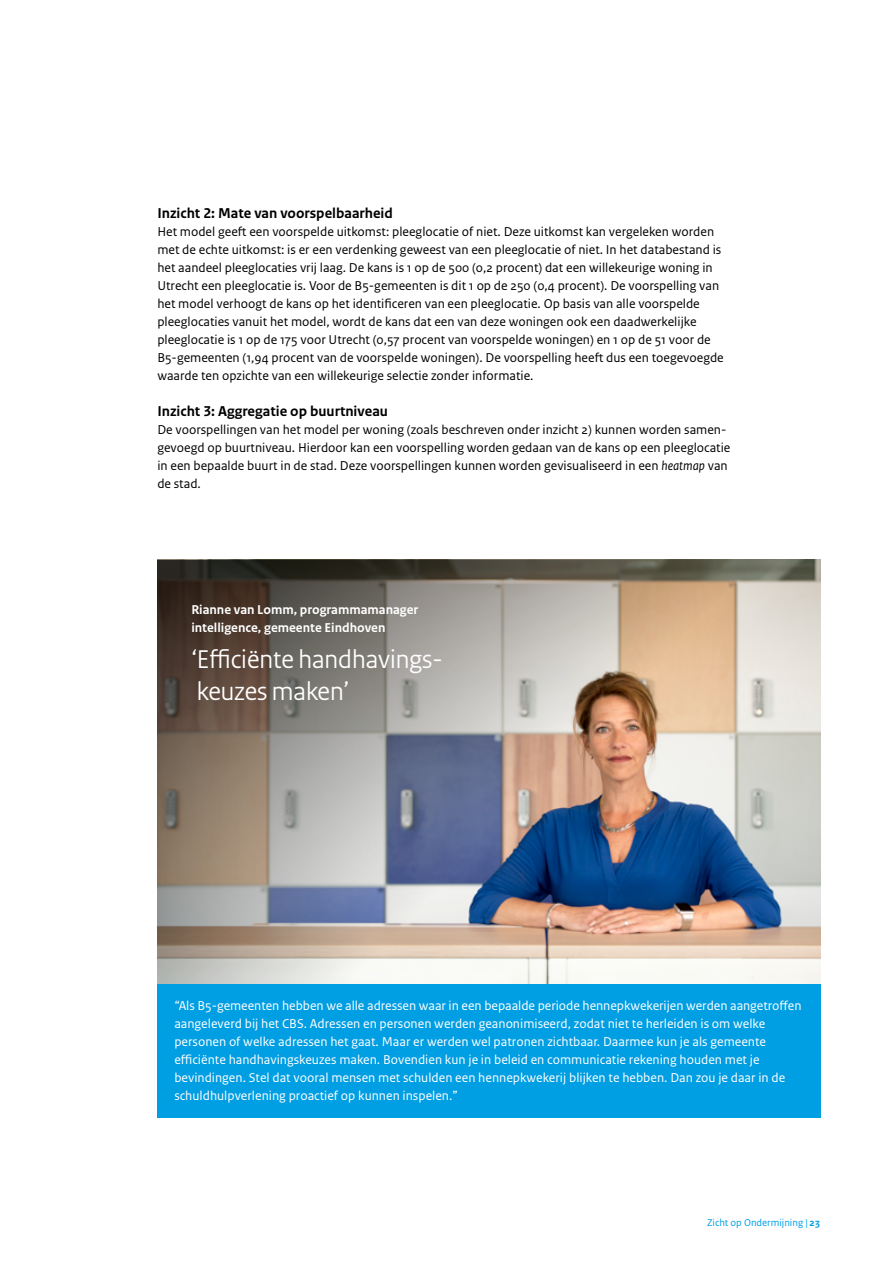
<style>
.page{position:relative;width:893px;height:1263px;background:#fff}
.page>*{position:absolute;margin:0;border:0;box-sizing:border-box;transform-origin:0 0}
._08_RO_Quote{font:27px/32.4px "Rijksoverheid Sans Heading";color:#fff}
._05_RO_Alineakop_San{font:700 15px "Rijksoverheid Sans Text";color:#000}
._10_RO_Broodtekst_Sa{font:13.5px/18px "Rijksoverheid Sans Text";color:#000}
._10_RO_Broodtekst_Sa-2{font:13.5px/18px "Rijksoverheid Sans Text";color:#fff}
._10_RO_Broodtekst_Sa-3{font:700 13.5px/18px "Rijksoverheid Sans Text";color:#fff}
.t1{font:10.5px "Rijksoverheid Sans Text";color:#009ee3}
.s1{font-style:italic}
.s2{font-weight:700}
</style>
<div class="page">
<div style="left:157px;top:974px;width:664px;height:144px;background:#009ee3"></div>
<img style="left:157px;top:560px;width:664px;height:423px">
<p class="_05_RO_Alineakop_San" style="left:157px;top:204px;width:237px">Inzicht 2: Mate van voorspelbaarheid</p>
<p class="_10_RO_Broodtekst_Sa" style="left:157px;top:223px;width:568px">Het model geeft een voorspelde uitkomst: pleeglocatie of niet. Deze uitkomst kan vergeleken worden met de echte uitkomst: is er een verdenking geweest van een pleeglocatie of niet. In het databestand is het aandeel pleeglocaties vrij laag. De kans is 1 op de 500 (0,2 procent) dat een willekeurige woning in Utrecht een pleeglocatie is. Voor de B5-gemeenten is dit 1 op de 250 (0,4 procent). De voorspelling van het model verhoogt de kans op het identificeren van een pleeglocatie. Op basis van alle voorspelde pleeglocaties vanuit het model, wordt de kans dat een van deze woningen ook een daadwerkelijke pleeglocatie is 1 op de 175 voor Utrecht (0,57 procent van voorspelde woningen) en 1 op de 51 voor de B5-gemeenten (1,94 procent van de voorspelde woningen). De voorspelling heeft dus een toegevoegde waarde ten opzichte van een willekeurige selectie zonder informatie.</p>
<p class="_05_RO_Alineakop_San" style="left:157px;top:402px;width:232px">Inzicht 3: Aggregatie op buurtniveau</p>
<p class="_10_RO_Broodtekst_Sa" style="left:157px;top:421px;width:575px">De voorspellingen van het model per woning (zoals beschreven onder inzicht 2) kunnen worden samen&shy;gevoegd op buurtniveau. Hierdoor kan een voorspelling worden gedaan van de kans op een pleeglocatie in een bepaalde buurt in de stad. Deze voorspellingen kunnen worden gevisualiseerd in een <span class="s1">heatmap</span> van de stad.</p>
<p class="_10_RO_Broodtekst_Sa-3" style="left:191px;top:601px;width:228px">Rianne van Lomm, programmamanager intelligence, gemeente Eindhoven</p>
<p class="_08_RO_Quote" style="left:191px;top:643px;width:250px">‘Efficiënte handhavings&shy;keuzes maken’</p>
<p class="_10_RO_Broodtekst_Sa-2" style="left:174px;top:997px;width:629px">“Als B5-gemeenten hebben we alle adressen waar in een bepaalde periode hennepkwekerijen werden aangetroffen aangeleverd bij het CBS. Adressen en personen werden geanonimiseerd, zodat niet te herleiden is om welke personen of welke adressen het gaat. Maar er werden wel patronen zichtbaar. Daarmee kun je als gemeente efficiënte handhavingskeuzes maken. Bovendien kun je in beleid en communicatie rekening houden met je bevindingen. Stel dat vooral mensen met schulden een hennepkwekerij blijken te hebben. Dan zou je daar in de schuldhulpverlening proactief op kunnen inspelen.”</p>
<p class="t1" style="left:707px;top:1216px;width:114px">Zicht op Ondermijning | <span class="s2">23</span></p>
</div>
